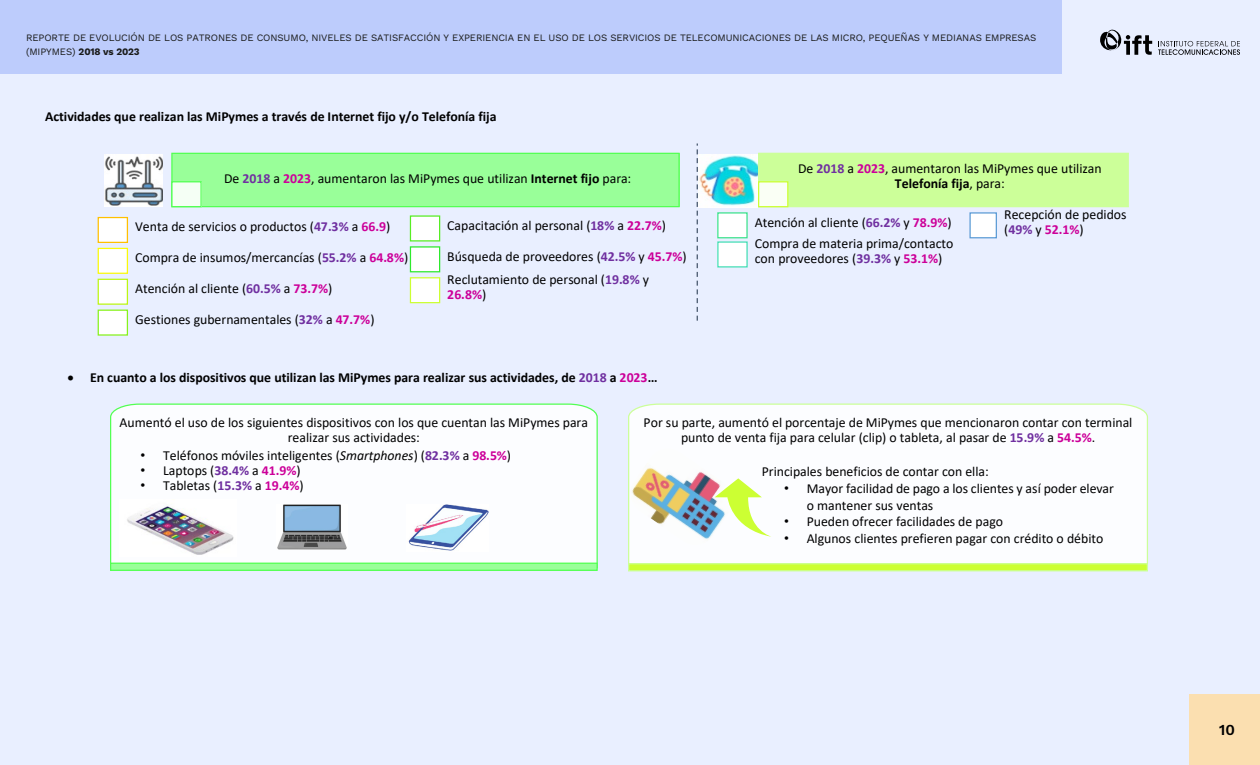
<style>
.page{position:relative;width:1260px;height:765px;background:#e9efff}
.page>*{position:absolute;margin:0;border:0;box-sizing:border-box;transform-origin:0 0}
.t1{font:600 15px "Work Sans";color:#000}
.t2{font:13.75px/15.1px "Calibri";color:#000}
.t3{font:700 13.75px "Calibri";letter-spacing:-.005em;color:#000}
.t4{font:700 13.75px "Calibri";color:#c09}
.t5{font:9.75px/14px "Work Sans";letter-spacing:-.015em;color:#1a1b1a}
.s1{font-weight:700}
.s2{font-weight:700;color:#7030a0}
.s3{font-weight:700;color:#c09}
.s4{font-weight:400;color:#000}
.s5{color:#7030a0}
.s6{color:#c09}
.s7{font-family:"Arial"}
.s8{font-style:italic}
</style>
<div class="page">
<div style="left:1190px;top:695px;width:70px;height:70px;background:#fbdfb0"></div>
<div style="left:0;top:0;width:1062px;height:74px;background:#bdccfc"></div>
<svg style="left:1158px;top:41px;width:82px;height:14px"></svg>
<svg style="left:1100px;top:29px;width:52px;height:26px"></svg>
<div style="left:172px;top:153px;width:507px;height:54px;background:#9f9"></div>
<div style="left:172px;top:182px;width:29px;height:25px;background:#f5fff5"></div>
<div style="left:171px;top:181px;width:31px;height:26px;border:1px solid #53ff53"></div>
<div style="left:98px;top:218px;width:29px;height:24px;background:#fff"></div>
<div style="left:98px;top:217px;width:30px;height:26px;border:1px solid #ffc000"></div>
<img style="left:126px;top:215px;width:284px;height:26px">
<div style="left:98px;top:248px;width:29px;height:25px;background:#fff"></div>
<div style="left:98px;top:248px;width:30px;height:26px;border:1px solid #fafa09"></div>
<img style="left:126px;top:241px;width:284px;height:31px">
<div style="left:98px;top:279px;width:29px;height:25px;background:#fff"></div>
<div style="left:98px;top:279px;width:30px;height:26px;border:1px solid #bdf612"></div>
<img style="left:126px;top:272px;width:312px;height:31px">
<div style="left:98px;top:310px;width:29px;height:25px;background:#fff"></div>
<div style="left:98px;top:310px;width:30px;height:26px;border:1px solid #87f21b"></div>
<img style="left:126px;top:303px;width:312px;height:33px">
<div style="left:410px;top:216px;width:30px;height:25px;background:#fff"></div>
<div style="left:410px;top:215px;width:30px;height:27px;border:1px solid #57ed23"></div>
<img style="left:438px;top:210px;width:308px;height:30px">
<div style="left:410px;top:247px;width:30px;height:25px;background:#fff"></div>
<div style="left:410px;top:246px;width:30px;height:26px;border:1px solid #2ee92c"></div>
<img style="left:438px;top:240px;width:259px;height:37px">
<div style="left:410px;top:278px;width:30px;height:25px;background:#fff"></div>
<div style="left:410px;top:277px;width:30px;height:26px;border:1px solid #cf3"></div>
<img style="left:438px;top:270px;width:233px;height:34px">
<div style="left:759px;top:153px;width:369px;height:54px;background:#cf9"></div>
<div style="left:718px;top:213px;width:29px;height:25px;background:#fff"></div>
<div style="left:717px;top:212px;width:31px;height:26px;border:1px solid #3ce28d"></div>
<img style="left:746px;top:206px;width:249px;height:33px">
<div style="left:718px;top:242px;width:29px;height:25px;background:#fff"></div>
<div style="left:717px;top:241px;width:31px;height:27px;border:1px solid #44deb5"></div>
<img style="left:746px;top:235px;width:224px;height:33px">
<div style="left:970px;top:213px;width:26px;height:25px;background:#fff"></div>
<div style="left:969px;top:212px;width:28px;height:26px;border:1px solid #5b9bd5"></div>
<img style="left:995px;top:206px;width:134px;height:33px">
<img style="left:105px;top:155px;width:58px;height:52px">
<svg style="left:697px;top:143px;width:1px;height:178px"></svg>
<div style="left:759px;top:182px;width:29px;height:25px;background:#fafff5"></div>
<div style="left:758px;top:181px;width:30px;height:26px;border:1px solid #cf3"></div>
<img style="left:698px;top:155px;width:60px;height:52px">
<svg style="left:110px;top:403px;width:488px;height:160px;background:#e2fce6"></svg>
<div style="left:111px;top:415px;width:486px;height:148px;background:#fcfdff"></div>
<div style="left:111px;top:563px;width:486px;height:7px;background:#9f9"></div>
<div style="left:110px;top:563px;width:488px;height:8px;border:1px solid #53ff53"></div>
<svg style="left:628px;top:403px;width:520px;height:160px;background:#f4fcf1"></svg>
<div style="left:629px;top:415px;width:518px;height:148px;background:#fcfdff"></div>
<div style="left:629px;top:564px;width:518px;height:7px;background:#cf3"></div>
<div style="left:628px;top:563px;width:520px;height:8px;border:1px solid #cf9"></div>
<img style="left:119px;top:500px;width:118px;height:57px">
<img style="left:277px;top:505px;width:70px;height:44px">
<img style="left:628px;top:449px;width:108px;height:99px">
<svg style="left:715px;top:478px;width:38px;height:59px;background:#dff6a7"></svg>
<div style="left:753px;top:463px;width:370px;height:92px;background:#fcfdff"></div>
<img style="left:406px;top:505px;width:83px;height:47px">
<p class="t5" style="left:26px;top:31px;width:1012px">REPORTE DE EVOLUCIÓN DE LOS PATRONES DE CONSUMO, NIVELES DE SATISFACCIÓN Y EXPERIENCIA EN EL USO DE LOS SERVICIOS DE TELECOMUNICACIONES DE LAS MICRO, PEQUEÑAS Y MEDIANAS EMPRESAS (MIPYMES) <span class="s1">2018 vs 2023</span></p>
<p class="t3" style="left:45px;top:107px;width:453px">Actividades que realizan las MiPymes a través de Internet fijo y/o Telefonía fija</p>
<p class="t2" style="left:224px;top:171px;width:409px">De <span class="s2">2018</span> a <span class="s3">2023</span>, aumentaron las MiPymes que utilizan <span class="s1">Internet fijo</span> para:</p>
<p class="t2" style="left:135px;top:219px;width:257px">Venta de servicios o productos (<span class="s2">47.3%</span> a <span class="s3">66.9</span>)</p>
<p class="t2" style="left:135px;top:250px;width:275px">Compra de insumos/mercancías (<span class="s2">55.2%</span> a <span class="s3">64.8%</span>)</p>
<p class="t2" style="left:135px;top:281px;width:199px">Atención al cliente (<span class="s2">60.5%</span> a <span class="s3">73.7%</span>)</p>
<p class="t2" style="left:135px;top:312px;width:241px">Gestiones gubernamentales (<span class="s2">32%</span> a <span class="s3">47.7%</span>)</p>
<p class="t2" style="left:447px;top:217px;width:220px">Capacitación al personal (<span class="s2">18%</span> a <span class="s3">22.7%</span>)</p>
<p class="t2" style="left:447px;top:244px;width:241px;line-height:23.2px">Búsqueda de proveedores (<span class="s2">42.5%</span> y <span class="s3">45.7%</span>)<br>Reclutamiento de personal (<span class="s2">19.8%</span> y</p>
<p class="t4" style="left:447px;top:285px;width:40px">26.8%<span class="s4">)</span></p>
<p class="t3" style="left:68px;top:368px;width:592px">• En cuanto a los dispositivos que utilizan las MiPymes para realizar sus actividades, de <span class="s5">2018</span> a <span class="s6">2023</span>…</p>
<p class="t2" style="left:798px;top:160px;width:305px;text-align:center">De <span class="s2">2018</span> a <span class="s3">2023</span>, aumentaron las MiPymes que utilizan<br><span class="s1">Telefonía fija</span>, para:</p>
<p class="t2" style="left:755px;top:211px;width:200px;line-height:21.5px">Atención al cliente (<span class="s2">66.2%</span> y <span class="s3">78.9%</span>)<br>Compra de materia prima/contacto</p>
<p class="t2" style="left:755px;top:251px;width:189px">con proveedores (<span class="s2">39.3%</span> y <span class="s3">53.1%</span>)</p>
<p class="t2" style="left:1004px;top:207px;width:124px">Recepción de pedidos (<span class="s2">49%</span> y <span class="s3">52.1%</span>)</p>
<p class="t2" style="left:120px;top:414px;width:470px;text-align:center">Aumentó el uso de los siguientes dispositivos con los que cuentan las MiPymes para realizar sus actividades:</p>
<p class="t2" style="left:141px;top:447px;width:372px"><span class="s7">•</span> Teléfonos móviles inteligentes (<span class="s8">Smartphones</span>) (<span class="s2">82.3%</span> a <span class="s3">98.5%</span>)</p>
<p class="t2" style="left:141px;top:462px;width:162px"><span class="s7">•</span> Laptops (<span class="s2">38.4%</span> a <span class="s3">41.9%</span>)</p>
<p class="t2" style="left:141px;top:477px;width:165px"><span class="s7">•</span> Tabletas (<span class="s2">15.3%</span> a <span class="s3">19.4%</span>)</p>
<p class="t2" style="left:644px;top:414px;width:490px;text-align:center">Por su parte, aumentó el porcentaje de MiPymes que mencionaron contar con terminal punto de venta fija para celular (clip) o tableta, al pasar de <span class="s2">15.9%</span> a <span class="s3">54.5%</span>.</p>
<p class="t2" style="left:762px;top:464px;width:229px">Principales beneficios de contar con ella:</p>
<p class="t2" style="left:807px;top:480px;width:309px;line-height:16.8px;text-indent:-22px"><span class="s7">•</span> Mayor facilidad de pago a los clientes y así poder elevar o mantener sus ventas</p>
<p class="t2" style="left:784px;top:514px;width:220px"><span class="s7">•</span> Pueden ofrecer facilidades de pago</p>
<p class="t2" style="left:784px;top:531px;width:321px"><span class="s7">•</span> Algunos clientes prefieren pagar con crédito o débito</p>
<p class="t1" style="left:1219px;top:718px;width:17px">10</p>
</div>
